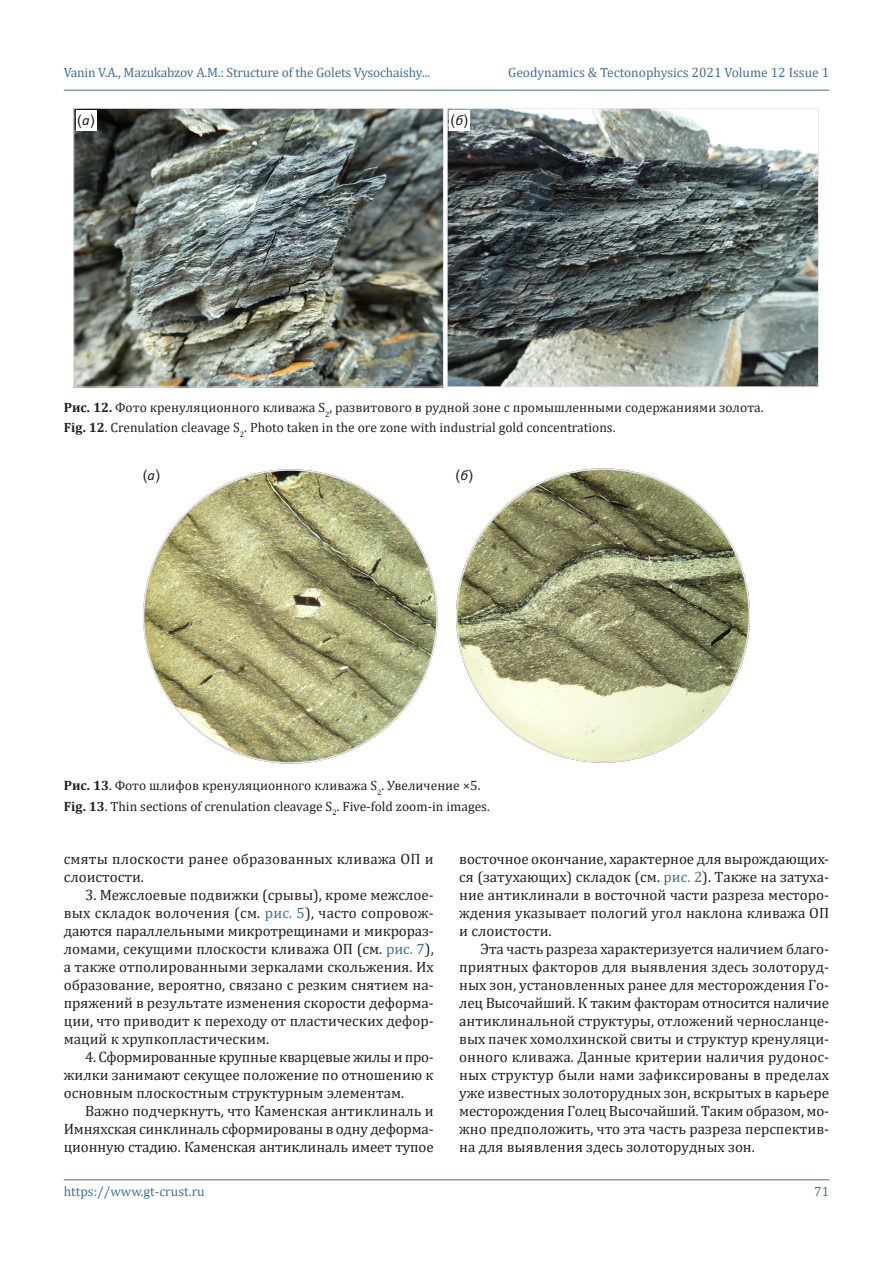
<style>
.page{position:relative;width:893px;height:1263px;background:#fff}
.page>*{position:absolute;margin:0;border:0;box-sizing:border-box;transform-origin:0 0}
.t1{font:15px/18px "Cambria";color:#231f20;text-align:justify}
.t2{font:14.7px "Arial";color:#231f20}
.t3{font:14.55px "Arial";color:#231f20}
.t4{font:13.5px/20.4px "Cambria";color:#231f20}
.t5{font:13.5px "Cambria";letter-spacing:-.01em;color:#427098}
.s1{font-family:"Calibri";font-style:italic}
.s2{font-weight:700}
.s3{color:#427098}
</style>
<div class="page">
<hr style="left:64px;top:1179px;width:765px;height:1px;background:#427098">
<hr style="left:64px;top:90px;width:765px;height:1px;background:#427098">
<img style="left:73px;top:108px;width:746px;height:279px">
<div style="left:76px;top:110px;width:20px;height:21px;background:#fff"></div>
<div style="left:449px;top:110px;width:21px;height:21px;background:#fff"></div>
<img style="left:143px;top:468px;width:607px;height:296px">
<p class="t5" style="left:64px;top:65px;width:368px">Vanin V.A., Mazukabzov A.M.: Structure of the Golets Vysochaishy...</p>
<p class="t2" style="left:77px;top:114px;width:19px">( )<span class="s1">а</span></p>
<p class="t2" style="left:451px;top:114px;width:19px">( )<span class="s1">б</span></p>
<p class="t5" style="left:508px;top:65px;width:323px">Geodynamics &amp; Tectonophysics 2021 Volume 12 Issue 1</p>
<p class="t4" style="left:64px;top:397px;width:701px"><span class="s2">Рис. 12.</span> Фото кренуляционного кливажа S<sub>2</sub>, развитового в рудной зоне с промышленными содержаниями золота.<br><span class="s2">Fig. 12</span>. Crenulation cleavage S<sub>2</sub>. Photo taken in the ore zone with industrial gold concentrations.</p>
<p class="t3" style="left:143px;top:470px;width:19px">( )<span class="s1">а</span></p>
<p class="t3" style="left:456px;top:470px;width:19px">( )<span class="s1">б</span></p>
<p class="t4" style="left:64px;top:775px;width:428px"><span class="s2">Рис. 13</span>. Фото шлифов кренуляционного кливажа S<sub>2</sub>. Увеличение ×5.<br><span class="s2">Fig. 13</span>. Thin sections of crenulation cleavage S<sub>2</sub>. Five-fold zoom-in images.</p>
<p class="t1" style="left:64px;top:850px;width:371px">смяты плоскости ранее образованных кливажа ОП и слоистости.</p>
<p class="t1" style="left:64px;top:886px;width:371px;text-indent:21px">3. Межслоевые подвижки (срывы), кроме межслое&shy;вых складок волочения (см. <span class="s3">рис. 5</span>), часто сопровож&shy;даются параллельными микротрещинами и микрораз&shy;ломами, секущими плоскости кливажа ОП (см. <span class="s3">рис. 7</span>), а также отполированными зеркалами скольжения. Их образование, вероятно, связано с резким снятием на&shy;пряжений в результате изменения скорости деформа&shy;ции, что приводит к переходу от пластических дефор&shy;маций к хрупкопластическим.</p>
<p class="t1" style="left:64px;top:1048px;width:371px;text-indent:21px">4. Сформированные крупные кварцевые жилы и про&shy;жилки занимают секущее положение по отношению к основным плоскостным структурным элементам.</p>
<p class="t1" style="left:64px;top:1102px;width:371px;text-indent:21px">Важно подчеркнуть, что Каменская антиклиналь и Имняхская синклиналь сформированы в одну деформа&shy;ционную стадию. Каменская антиклиналь имеет тупое</p>
<p class="t1" style="left:459px;top:850px;width:371px">восточное окончание, характерное для вырождающих&shy;ся (затухающих) складок (см. <span class="s3">рис. 2</span>). Также на затуха&shy;ние антиклинали в восточной части разреза месторо&shy;ждения указывает пологий угол наклона кливажа ОП и слоистости.</p>
<p class="t1" style="left:459px;top:940px;width:371px;text-indent:21px">Эта часть разреза характеризуется наличием благо&shy;приятных факторов для выявления здесь золоторуд&shy;ных зон, установленных ранее для месторождения Го&shy;лец Высочайший. К таким факторам относится наличие антиклинальной структуры, отложений черносланце&shy;вых пачек хомолхинской свиты и структур кренуляци&shy;онного кливажа. Данные критерии наличия рудонос&shy;ных структур были нами зафиксированы в пределах уже известных золоторудных зон, вскрытых в карьере месторождения Голец Высочайший. Таким образом, мо&shy;жно предположить, что эта часть разреза перспектив&shy;на для выявления здесь золоторудных зон.</p>
<p class="t5" style="left:64px;top:1183px;width:142px">https://www.gt-crust.ru</p>
<p class="t5" style="left:814px;top:1183px;width:16px">71</p>
</div>
